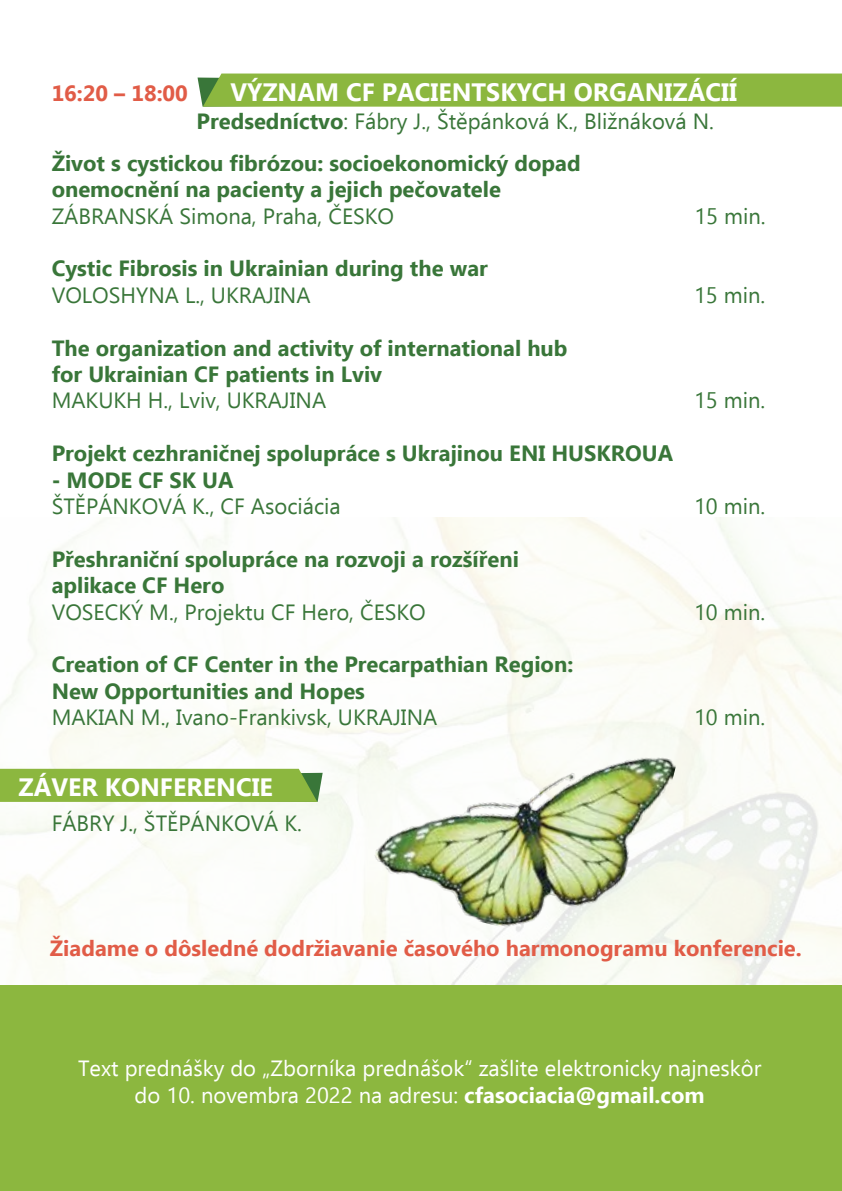
<style>
.page{position:relative;width:842px;height:1191px;background:#fff}
.page>*{position:absolute;margin:0;border:0;box-sizing:border-box;transform-origin:0 0}
.t1{font:700 25.2px "Ebrima";color:#fff}
.t2{font:700 22px/26.4px "Ebrima";color:#397639}
.t3{font:22px "Ebrima";color:#397639}
.t4{font:22px/26.4px "Ebrima";color:#fff;text-align:center}
.t5{font:700 22px "Ebrima";color:#e15c47}
.s1{font-weight:400}
.s2{font-weight:700}
</style>
<div class="page">
<svg style="left:0;top:517px;width:842px;height:468px"></svg>
<div style="left:198px;top:74px;width:644px;height:33px;background:#8cb73f"></div>
<svg style="left:0;top:769px;width:323px;height:33px;background:#8bb642"></svg>
<div style="left:0;top:985px;width:842px;height:206px;background:#8cb73f"></div>
<img style="left:365px;top:689px;width:314px;height:270px">
<p class="t5" style="left:52px;top:76px;width:138px">16:20 – 18:00</p>
<p class="t1" style="left:230px;top:73px;width:508px">VÝZNAM CF PACIENTSKYCH ORGANIZÁCIÍ</p>
<p class="t2" style="left:52px;top:101px;width:664px;line-height:42px;text-indent:145px">Predsedníctvo<span class="s1">: Fábry J., Štěpánková K., Bližnáková N.<br></span>Život s cystickou fibrózou: socioekonomický dopad</p>
<p class="t2" style="left:52px;top:177px;width:451px">onemocnění na pacienty a jejich pečovatele</p>
<p class="t3" style="left:52px;top:200px;width:344px">ZÁBRANSKÁ Simona, Praha, ČESKO</p>
<p class="t3" style="left:694px;top:200px;width:73px">15 min.</p>
<p class="t2" style="left:52px;top:256px;width:438px">Cystic Fibrosis in Ukrainian during the war</p>
<p class="t3" style="left:52px;top:279px;width:260px">VOLOSHYNA L., UKRAJINA</p>
<p class="t3" style="left:694px;top:279px;width:73px">15 min.</p>
<p class="t2" style="left:52px;top:336px;width:517px">The organization and activity of international hub for Ukrainian CF patients in Lviv</p>
<p class="t3" style="left:52px;top:385px;width:276px">MAKUKH H., Lviv, UKRAJINA</p>
<p class="t3" style="left:694px;top:385px;width:73px">15 min.</p>
<p class="t2" style="left:52px;top:441px;width:623px">Projekt cezhraničnej spolupráce s Ukrajinou ENI HUSKROUA</p>
<p class="t2" style="left:52px;top:468px;width:183px">- MODE CF SK UA</p>
<p class="t3" style="left:52px;top:490px;width:291px">ŠTĚPÁNKOVÁ K., CF Asociácia</p>
<p class="t3" style="left:694px;top:490px;width:73px">10 min.</p>
<p class="t2" style="left:52px;top:547px;width:469px">Přeshraniční spolupráce na rozvoji a rozšířeni aplikace CF Hero</p>
<p class="t3" style="left:52px;top:596px;width:376px">VOSECKÝ M., Projektu CF Hero, ČESKO</p>
<p class="t3" style="left:694px;top:596px;width:73px">10 min.</p>
<p class="t2" style="left:52px;top:652px;width:523px">Creation of CF Center in the Precarpathian Region:<br>New Opportunities and Hopes</p>
<p class="t3" style="left:52px;top:702px;width:387px">MAKIAN M., Ivano-Frankivsk, UKRAJINA</p>
<p class="t3" style="left:694px;top:702px;width:73px">10 min.</p>
<p class="t1" style="left:18px;top:768px;width:256px">ZÁVER KONFERENCIE</p>
<p class="t3" style="left:52px;top:807px;width:252px">FÁBRY J., ŠTĚPÁNKOVÁ K.</p>
<p class="t5" style="left:50px;top:931px;width:753px">Žiadame o dôsledné dodržiavanie časového harmonogramu konferencie.</p>
<p class="t4" style="left:78px;top:1054px;width:685px">Text prednášky do „Zborníka prednášok“ zašlite elektronicky najneskôr do 10. novembra 2022 na adresu: <span class="s2">cfasociacia@gmail.com</span></p>
</div>
